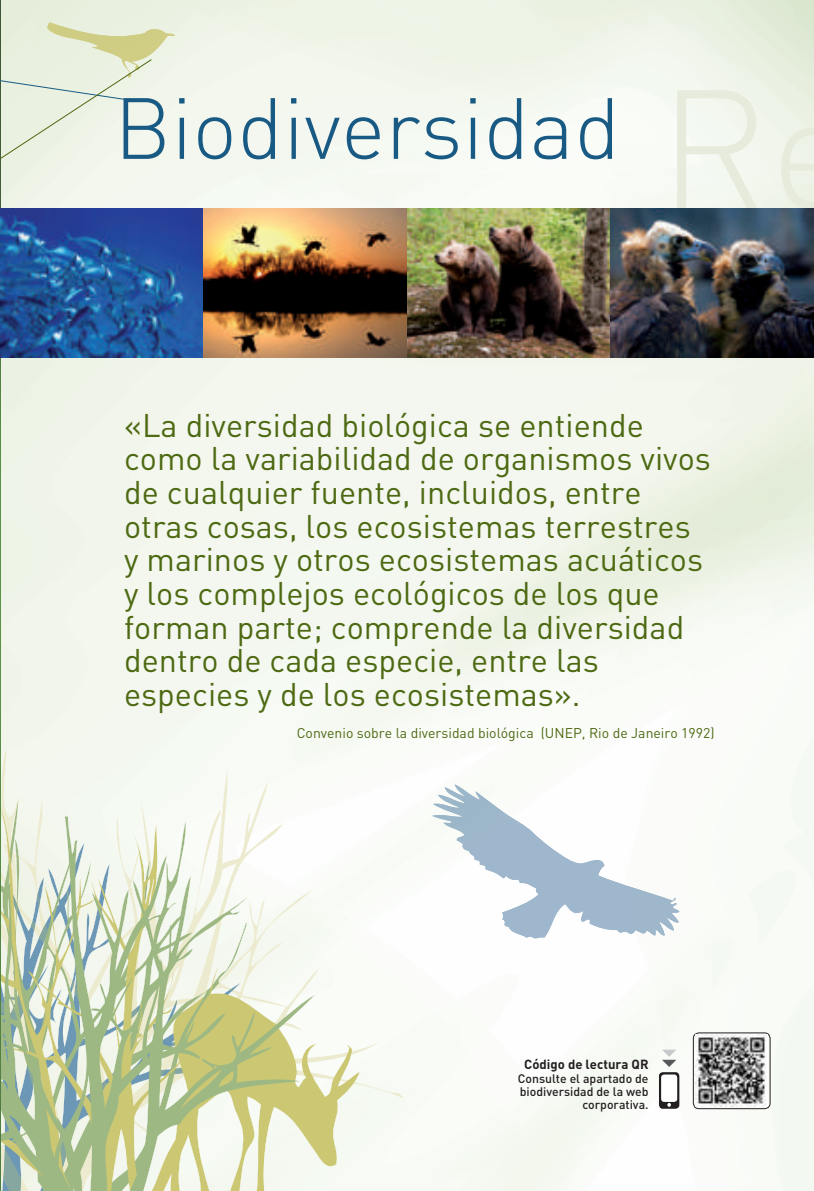
<style>
.page{position:relative;width:814px;height:1191px;background:#fff}
.page>*{position:absolute;margin:0;border:0;box-sizing:border-box;transform-origin:0 0}
.t1{font:300 166.25px "DINOT";color:#e7ebdc}
.t2{font:300 85.23px "DINOT";color:#185a84}
.t3{font:32.38px/33.6px "DINOT";color:#4d6912}
.t4{font:14px "DINOT";color:#4d6912}
.t5{font:700 13.12px "DINOT";color:#231f20}
.t6{font:500 12.25px/13.5px "DINOT";color:#231f20;text-align:right}
</style>
<div class="page">
<img style="left:1px;top:0;width:813px;height:1191px">
<svg style="left:1px;top:749px;width:402px;height:442px;fill:#f8fbf5"></svg>
<div style="left:314px;top:906px;width:32px;height:80px;background:#f8fbf5"></div>
<svg style="left:314px;top:986px;width:32px;height:205px"></svg>
<svg style="left:1px;top:906px;width:313px;height:285px"></svg>
<img style="left:0;top:0;width:1px;height:1191px">
<img style="left:0;top:208px;width:814px;height:149px">
<img style="left:432px;top:784px;width:247px;height:154px">
<svg style="left:0;top:22px;width:175px;height:138px;background:#e6ecd8"></svg>
<svg style="left:662px;top:1049px;width:14px;height:18px"></svg>
<svg style="left:659px;top:1072px;width:20px;height:36px"></svg>
<div style="left:661px;top:1074px;width:16px;height:28px;background:#fff;border-radius:3px"></div>
<svg style="left:667px;top:1103px;width:4px;height:3px"></svg>
<div style="left:693px;top:1032px;width:77px;height:77px;border:1px solid #231f20;border-radius:6px"></div>
<img style="left:695px;top:1035px;width:72px;height:71px">
<h2 class="t2" style="left:114px;top:98px;width:507px">Biodiversidad</h2>
<h1 class="t1" style="left:659px;top:90px;width:199px">Re</h1>
<p class="t3" style="left:124px;top:412px;width:588px">«La diversidad biológica se entiende como la variabilidad de organismos vivos de cualquier fuente, incluidos, entre otras cosas, los ecosistemas terrestres y marinos y otros ecosistemas acuáticos y los complejos ecológicos de los que forman parte; comprende la diversidad dentro de cada especie, entre las especies y de los ecosistemas».</p>
<p class="t4" style="left:297px;top:728px;width:419px">Convenio sobre la diversidad biológica (UNEP, Rio de Janeiro 1992)</p>
<p class="t5" style="left:524px;top:1059px;width:126px">Código de lectura QR</p>
<p class="t6" style="left:518px;top:1072px;width:132px">Consulte el apartado de biodiversidad de la web corporativa.</p>
</div>
